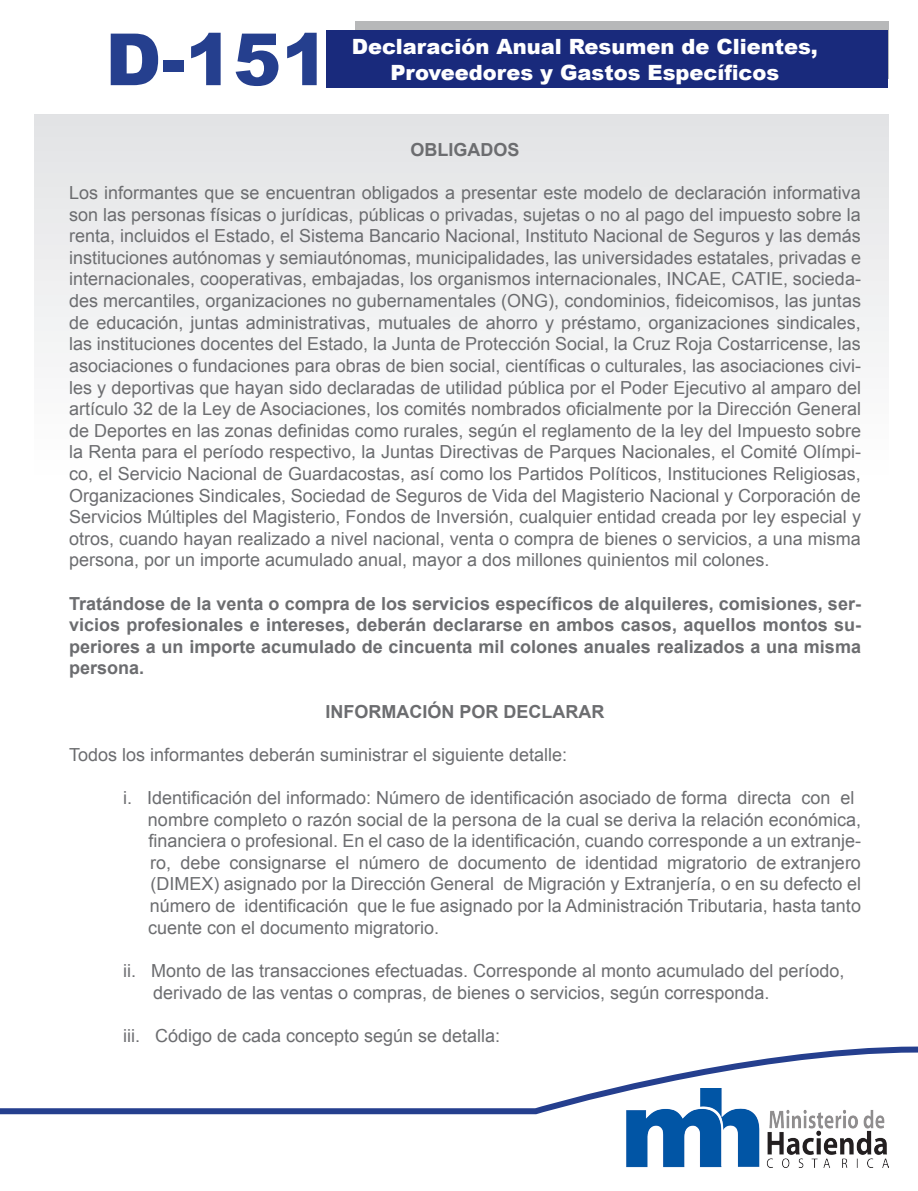
<style>
.page{position:relative;width:918px;height:1191px;background:#fff}
.page>*{position:absolute;margin:0;border:0;box-sizing:border-box;transform-origin:0 0}
.t1{font:900 72px "Arial";color:#253f8e}
.t2{font:900 21px "Arial";color:#fff}
.t3{font:18px/21.6px "Arial";color:#6c6d70;text-align:justify}
.t4{font:700 18px/21.6px "Arial";color:#6c6d70;text-align:justify}
</style>
<div class="page">
<div style="left:355px;top:21px;width:533px;height:58px;background:#b7b8b9"></div>
<div style="left:34px;top:115px;width:854px;height:916px;background:linear-gradient(to bottom,#ecedee,#fff)"></div>
<div style="left:326px;top:30px;width:562px;height:58px;background:#192a7c"></div>
<svg style="left:0;top:1046px;width:918px;height:69px"></svg>
<img style="left:625px;top:1089px;width:263px;height:78px">
<p class="t1" style="left:105px;top:7px;width:226px">D-151</p>
<p class="t2" style="left:352px;top:32px;width:468px">Declaración Anual Resumen de Clientes,</p>
<p class="t2" style="left:390px;top:57px;width:391px">Proveedores y Gastos Específicos</p>
<p class="t4" style="left:411px;top:139px;width:111px">OBLIGADOS</p>
<p class="t3" style="left:69px;top:182px;width:793px">Los informantes que se encuentran obligados a presentar este modelo de declaración informativa son las personas físicas o jurídicas, públicas o privadas, sujetas o no al pago del impuesto sobre la renta, incluidos el Estado, el Sistema Bancario Nacional, Instituto Nacional de Seguros y las demás instituciones autónomas y semiautónomas, municipalidades, las universidades estatales, privadas e internacionales, cooperativas, embajadas, los organismos internacionales, INCAE, CATIE, socieda&shy;des mercantiles, organizaciones no gubernamentales (ONG), condominios, fideicomisos, las juntas de educación, juntas administrativas, mutuales de ahorro y préstamo, organizaciones sindicales, las instituciones docentes del Estado, la Junta de Protección Social, la Cruz Roja Costarricense, las asociaciones o fundaciones para obras de bien social, científicas o culturales, las asociaciones civi&shy;les y deportivas que hayan sido declaradas de utilidad pública por el Poder Ejecutivo al amparo del artículo 32 de la Ley de Asociaciones, los comités nombrados oficialmente por la Dirección General de Deportes en las zonas definidas como rurales, según el reglamento de la ley del Impuesto sobre la Renta para el período respectivo, la Juntas Directivas de Parques Nacionales, el Comité Olímpi&shy;co, el Servicio Nacional de Guardacostas, así como los Partidos Políticos, Instituciones Religiosas, Organizaciones Sindicales, Sociedad de Seguros de Vida del Magisterio Nacional y Corporación de Servicios Múltiples del Magisterio, Fondos de Inversión, cualquier entidad creada por ley especial y otros, cuando hayan realizado a nivel nacional, venta o compra de bienes o servicios, a una misma persona, por un importe acumulado anual, mayor a dos millones quinientos mil colones.</p>
<p class="t4" style="left:69px;top:593px;width:793px">Tratándose de la venta o compra de los servicios específicos de alquileres, comisiones, ser&shy;vicios profesionales e intereses, deberán declararse en ambos casos, aquellos montos su&shy;periores a un importe acumulado de cincuenta mil colones anuales realizados a una misma persona.</p>
<p class="t4" style="left:326px;top:701px;width:280px">INFORMACIÓN POR DECLARAR</p>
<p class="t3" style="left:69px;top:744px;width:500px">Todos los informantes deberán suministrar el siguiente detalle:</p>
<p class="t3" style="left:123px;top:787px;width:733px">i. Identificación del informado: Número de identificación asociado de forma directa con el</p>
<p class="t3" style="left:148px;top:808px;width:715px">nombre completo o razón social de la persona de la cual se deriva la relación económica,</p>
<p class="t3" style="left:149px;top:830px;width:714px">financiera o profesional. En el caso de la identificación, cuando corresponde a un extranje-</p>
<p class="t3" style="left:150px;top:852px;width:712px">ro, debe consignarse el número de documento de identidad migratorio de extranjero</p>
<p class="t3" style="left:150px;top:873px;width:712px">(DIMEX) asignado por la Dirección General de Migración y Extranjería, o en su defecto el</p>
<p class="t3" style="left:150px;top:895px;width:713px">número de identificación que le fue asignado por la Administración Tributaria, hasta tanto</p>
<p class="t3" style="left:148px;top:916px;width:293px">cuente con el documento migratorio.</p>
<p class="t3" style="left:123px;top:960px;width:723px">ii. Monto de las transacciones efectuadas. Corresponde al monto acumulado del período,</p>
<p class="t3" style="left:153px;top:981px;width:618px">derivado de las ventas o compras, de bienes o servicios, según corresponda.</p>
<p class="t3" style="left:123px;top:1024px;width:379px">iii. Código de cada concepto según se detalla:</p>
</div>
